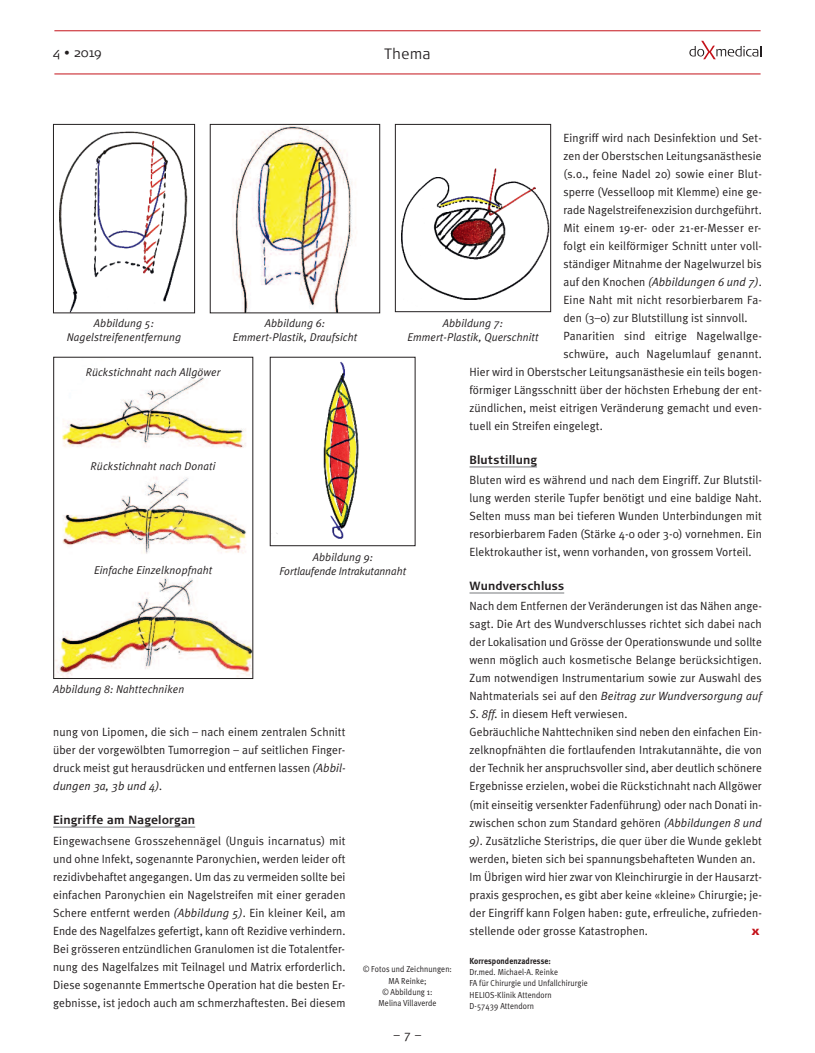
<style>
.page{position:relative;width:815px;height:1053px;background:#fff}
.page>*{position:absolute;margin:0;border:0;box-sizing:border-box;transform-origin:0 0}
.t1{font:300 15px "Signa Normal";letter-spacing:.05em;color:#231f20;scale:.93 1}
.t2{font:300 12.5px "Signa Normal";color:#231f20}
.t3{font:12.5px "Meta";color:#231f20}
.t4{font:11.88px/18px "Meta Plus Normal";letter-spacing:.01em;color:#231f20;text-align:justify}
.t5{font:700 11.88px "Signa Normal";letter-spacing:.015em;color:#231f20;scale:.95 1}
.t6{font:italic 11.88px "Meta Plus Normal";letter-spacing:.01em;color:#231f20}
.t7{font:900 11.88px "Signa Normal";color:#c4121a}
.t8{font:italic 11.25px/13.8px "Meta Plus Normal";letter-spacing:.01em;color:#231f20;text-align:center}
.t9{font:italic 11.25px/13.8px "Meta Plus Normal";letter-spacing:-.01em;color:#231f20;text-align:center}
.t10{font:8.75px/11.2px "Meta Plus Normal";letter-spacing:.01em;color:#231f20;scale:.9 1}
.t11{font:700 8.75px "Meta Plus";letter-spacing:.01em;color:#231f20;scale:.9 1}
.s1{font-style:normal}
.s2{font-style:italic}
</style>
<div class="page">
<hr style="left:54px;top:30px;width:707px;height:1px;background:#c4121a">
<hr style="left:54px;top:74px;width:707px;height:1px;background:#c4121a">
<svg style="left:689px;top:41px;width:72px;height:18px"></svg>
<hr style="left:53px;top:826px;width:142px;height:1px;background:#939598">
<hr style="left:469px;top:466px;width:68px;height:1px;background:#939598">
<hr style="left:469px;top:592px;width:95px;height:1px;background:#939598">
<img style="left:55px;top:376px;width:196px;height:300px">
<div style="left:53px;top:357px;width:200px;height:321px;border:1px solid #231f20"></div>
<img style="left:401px;top:168px;width:148px;height:132px">
<div style="left:395px;top:124px;width:156px;height:188px;border:1px solid #231f20"></div>
<img style="left:232px;top:126px;width:124px;height:185px">
<div style="left:210px;top:124px;width:170px;height:189px;border:1px solid #231f20"></div>
<img style="left:59px;top:131px;width:129px;height:180px">
<div style="left:53px;top:124px;width:142px;height:189px;border:1px solid #231f20"></div>
<img style="left:276px;top:361px;width:83px;height:178px">
<p class="t2" style="left:53px;top:48px;width:50px">4 • 2019</p>
<p class="t1" style="left:385px;top:49px;width:51px">Thema</p>
<p class="t4" style="left:563px;top:129px;width:200px">Eingriff wird nach Desinfektion und Set-</p>
<p class="t4" style="left:563px;top:147px;width:200px">zen der Oberstschen Leitungsanästhesie</p>
<p class="t4" style="left:563px;top:165px;width:200px">(s.o., feine Nadel 20) sowie einer Blut-</p>
<p class="t4" style="left:563px;top:183px;width:200px">sperre (Vesselloop mit Klemme) eine ge-</p>
<p class="t4" style="left:563px;top:201px;width:200px">rade Nagelstreifenexzision durchgeführt.</p>
<p class="t4" style="left:563px;top:219px;width:199px">Mit einem 19-er- oder 21-er-Messer er-</p>
<p class="t4" style="left:563px;top:237px;width:200px">folgt ein keilförmiger Schnitt unter voll-</p>
<p class="t4" style="left:563px;top:255px;width:200px">ständiger Mitnahme der Nagelwurzel bis</p>
<p class="t6" style="left:563px;top:275px;width:200px"><span class="s1">auf den Knochen</span> (Abbildungen 6 und 7)<span class="s1">.</span></p>
<p class="t4" style="left:563px;top:291px;width:200px">Eine Naht mit nicht resorbierbarem Fa-</p>
<p class="t4" style="left:563px;top:309px;width:186px">den (3–0) zur Blutstillung ist sinnvoll.</p>
<p class="t4" style="left:563px;top:327px;width:200px">Panaritien sind eitrige Nagelwallge-</p>
<p class="t4" style="left:563px;top:345px;width:200px">schwüre, auch Nagelumlauf genannt.</p>
<p class="t4" style="left:469px;top:363px;width:294px">Hier wird in Oberstscher Leitungsanästhesie ein teils bogen-</p>
<p class="t4" style="left:469px;top:381px;width:294px">förmiger Längsschnitt über der höchsten Erhebung der ent-</p>
<p class="t4" style="left:469px;top:399px;width:294px">zündlichen, meist eitrigen Veränderung gemacht und even-</p>
<p class="t4" style="left:469px;top:417px;width:135px">tuell ein Streifen eingelegt.</p>
<p class="t5" style="left:469px;top:456px;width:73px">Blutstillung</p>
<p class="t4" style="left:469px;top:471px;width:294px">Bluten wird es während und nach dem Eingriff. Zur Blutstil&shy;lung werden sterile Tupfer benötigt und eine baldige Naht.<br>Selten muss man bei tieferen Wunden Unterbindungen mit resorbierbarem Faden (Stärke 4-0 oder 3-0) vornehmen. Ein Elektrokauther ist, wenn vorhanden, von grossem Vorteil.</p>
<p class="t5" style="left:469px;top:582px;width:101px">Wundverschluss</p>
<p class="t4" style="left:469px;top:597px;width:294px;text-align:left">Nach dem Entfernen der Veränderungen ist das Nähen ange&shy;sagt. Die Art des Wundverschlusses richtet sich dabei nach der Lokalisation und Grösse der Operationswunde und sollte wenn möglich auch kosmetische Belange berücksichtigen.<br>Zum notwendigen Instrumentarium sowie zur Auswahl des Nahtmaterials sei auf den <span class="s2">Beitrag zur Wundversorgung auf S. 8ff.</span> in diesem Heft verwiesen.<br>Gebräuchliche Nahttechniken sind neben den einfachen Ein&shy;zelknopfnähten die fortlaufenden Intrakutannähte, die von der Technik her anspruchsvoller sind, aber deutlich schönere Ergebnisse erzielen, wobei die Rückstichnaht nach Allgöwer (mit einseitig versenkter Fadenführung) oder nach Donati in&shy;zwischen schon zum Standard gehören <span class="s2">(Abbildungen 8 und 9)</span>. Zusätzliche Steristrips, die quer über die Wunde geklebt werden, bieten sich bei spannungsbehafteten Wunden an.<br>Im Übrigen wird hier zwar von Kleinchirurgie in der Hausarzt&shy;praxis gesprochen, es gibt aber keine «kleine» Chirurgie; je&shy;der Eingriff kann Folgen haben: gute, erfreuliche, zufrieden&shy;stellende oder grosse Katastrophen.</p>
<p class="t8" style="left:67px;top:316px;width:116px">Abbildung 5:<br>Nagelstreifenentfernung</p>
<p class="t8" style="left:233px;top:316px;width:126px">Abbildung 6:<br>Emmert-Plastik, Draufsicht</p>
<p class="t8" style="left:407px;top:316px;width:133px">Abbildung 7:<br>Emmert-Plastik, Querschnitt</p>
<p class="t8" style="left:86px;top:365px;width:136px">Rückstichnaht nach Allgöwer</p>
<p class="t8" style="left:91px;top:459px;width:126px">Rückstichnaht nach Donati</p>
<p class="t9" style="left:280px;top:550px;width:128px">Abbildung 9:<br>Fortlaufende Intrakutannaht</p>
<p class="t8" style="left:94px;top:563px;width:120px">Einfache Einzelknopfnaht</p>
<p class="t8" style="left:53px;top:682px;width:133px">Abbildung 8: Nahttechniken</p>
<p class="t4" style="left:53px;top:723px;width:294px">nung von Lipomen, die sich – nach einem zentralen Schnitt über der vorgewölbten Tumorregion – auf seitlichen Finger&shy;druck meist gut herausdrücken und entfernen lassen <span class="s2">(Abbil&shy;dungen 3a, 3b und 4).</span></p>
<p class="t5" style="left:53px;top:816px;width:151px">Eingriffe am Nagelorgan</p>
<p class="t4" style="left:53px;top:831px;width:294px">Eingewachsene Grosszehennägel (Unguis incarnatus) mit und ohne Infekt, sogenannte Paronychien, werden leider oft rezidivbehaftet angegangen. Um das zu vermeiden sollte bei einfachen Paronychien ein Nagelstreifen mit einer geraden Schere entfernt werden <span class="s2">(Abbildung 5)</span>. Ein kleiner Keil, am Ende des Nagelfalzes gefertigt, kann oft Rezidive verhindern.<br>Bei grösseren entzündlichen Granulomen ist die Totalentfer&shy;nung des Nagelfalzes mit Teilnagel und Matrix erforderlich.<br>Diese sogenannte Emmertsche Operation hat die besten Er&shy;gebnisse, ist jedoch auch am schmerzhaftesten. Bei diesem</p>
<p class="t7" style="left:752px;top:926px;width:9px">x</p>
<p class="t11" style="left:470px;top:955px;width:92px">Korrespondenzadresse:</p>
<p class="t10" style="left:470px;top:966px;width:133px">Dr.med. Michael-A. Reinke<br>FA für Chirurgie und Unfallchirurgie<br>HELIOS-Klinik Attendorn<br>D-57439 Attendorn</p>
<p class="t10" style="left:363px;top:963px;width:100px;text-align:center">© Fotos und Zeichnungen:<br>MA Reinke;<br>© Abbildung 1:<br>Melina Villaverde</p>
<p class="t3" style="left:394px;top:1027px;width:29px">–7–</p>
</div>
